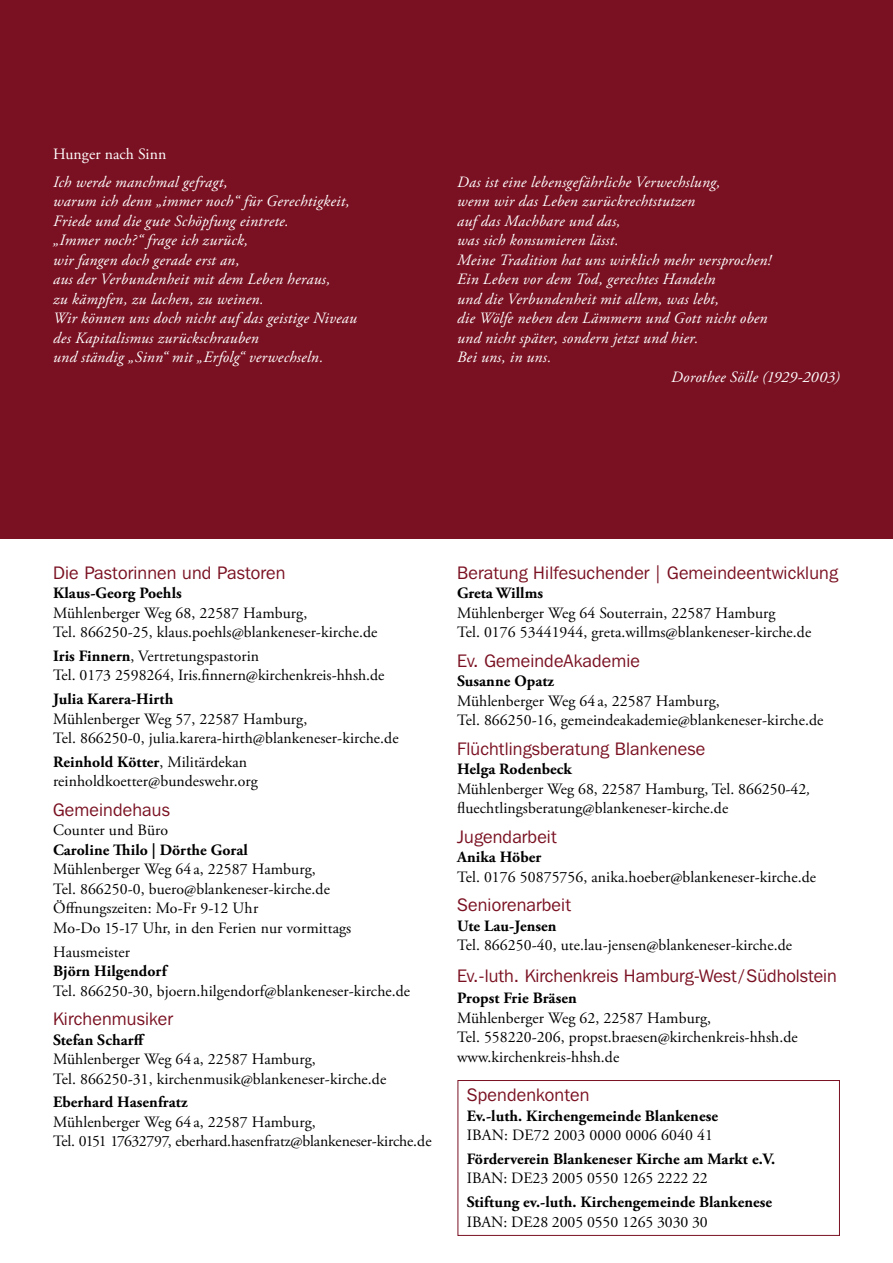
<style>
.page{position:relative;width:893px;height:1263px;background:#fff}
.page>*{position:absolute;margin:0;border:0;box-sizing:border-box;transform-origin:0 0}
.t1{font:18px "Franklin Gothic IT Cby BT";letter-spacing:.01em;color:#7a1122}
.t2{font:15.75px/19.5px "Adobe Garamond Pro";letter-spacing:.005em;color:#000}
.t3{font:italic 15.75px/19.5px "Adobe Garamond Pro";letter-spacing:.015em;color:#fff}
.t4{font:700 15.75px "Adobe Garamond Pro";letter-spacing:.005em;color:#000}
.t5{font:15.75px "Adobe Garamond Pro";letter-spacing:.005em;color:#fff}
.s1{font-weight:700}
.s2{font-style:italic}
</style>
<div class="page">
<div style="left:0;top:0;width:893px;height:538px;background:#7a1122"></div>
<div style="left:458px;top:1080px;width:382px;height:156px;border:1px solid #7a1122"></div>
<p class="t5" style="left:53px;top:144px;width:115px">Hunger nach Sinn</p>
<p class="t3" style="left:53px;top:173px;width:305px">Ich werde manchmal gefragt,<br>warum ich denn „immer noch“ für Gerechtigkeit, Friede und die gute Schöpfung eintrete.<br>„Immer noch?“ frage ich zurück,<br>wir fangen doch gerade erst an,<br>aus der Verbundenheit mit dem Leben heraus,<br>zu kämpfen, zu lachen, zu weinen.<br>Wir können uns doch nicht auf das geistige Niveau des Kapitalismus zurückschrauben<br>und ständig „Sinn“ mit „Erfolg“ verwechseln.</p>
<p class="t3" style="left:457px;top:173px;width:265px">Das ist eine lebensgefährliche Verwechslung,</p>
<p class="t3" style="left:457px;top:192px;width:240px">wenn wir das Leben zurückrechtstutzen</p>
<p class="t3" style="left:457px;top:212px;width:165px">auf das Machbare und das,</p>
<p class="t3" style="left:457px;top:231px;width:163px">was sich konsumieren lässt.</p>
<p class="t3" style="left:457px;top:251px;width:315px">Meine Tradition hat uns wirklich mehr versprochen!</p>
<p class="t3" style="left:457px;top:270px;width:260px">Ein Leben vor dem Tod, gerechtes Handeln</p>
<p class="t3" style="left:457px;top:290px;width:264px">und die Verbundenheit mit allem, was lebt,</p>
<p class="t3" style="left:457px;top:309px;width:312px">die Wölfe neben den Lämmern und Gott nicht oben</p>
<p class="t3" style="left:457px;top:329px;width:243px">und nicht später, sondern jetzt und hier.</p>
<p class="t3" style="left:457px;top:348px;width:96px">Bei uns, in uns.</p>
<p class="t3" style="left:671px;top:368px;width:170px">Dorothee Sölle (1929-2003)</p>
<p class="t1" style="left:53px;top:561px;width:234px">Die Pastorinnen und Pastoren</p>
<p class="t4" style="left:53px;top:584px;width:130px">Klaus-Georg Poehls</p>
<p class="t2" style="left:53px;top:603px;width:326px">Mühlenberger Weg 68, 22587 Hamburg,<br>Tel. 866250-25, klaus.poehls@blankeneser-kirche.de</p>
<p class="t2" style="left:53px;top:647px;width:333px"><span class="s1">Iris Finnern</span>, Vertretungspastorin<br>Tel. 0173 2598264, Iris.finnern@kirchenkreis-hhsh.de</p>
<p class="t4" style="left:53px;top:690px;width:122px">Julia Karera-Hirth</p>
<p class="t2" style="left:53px;top:709px;width:347px">Mühlenberger Weg 57, 22587 Hamburg,<br>Tel. 866250-0, julia.karera-hirth@blankeneser-kirche.de</p>
<p class="t2" style="left:53px;top:753px;width:206px"><span class="s1">Reinhold Kötter</span>, Militärdekan reinholdkoetter@bundeswehr.org</p>
<p class="t1" style="left:53px;top:799px;width:118px">Gemeindehaus</p>
<p class="t2" style="left:53px;top:821px;width:116px">Counter und Büro</p>
<p class="t4" style="left:53px;top:841px;width:196px">Caroline Thilo | Dörthe Goral</p>
<p class="t2" style="left:53px;top:860px;width:300px">Mühlenberger Weg 64 a, 22587 Hamburg,<br>Tel. 866250-0, buero@blankeneser-kirche.de Öffnungszeiten: Mo-Fr 9-12 Uhr<br>Mo-Do 15-17 Uhr, in den Ferien nur vormittags</p>
<p class="t2" style="left:53px;top:942px;width:78px">Hausmeister</p>
<p class="t4" style="left:53px;top:962px;width:115px">Björn Hilgendorf</p>
<p class="t2" style="left:53px;top:981px;width:359px">Tel. 866250-30, bjoern.hilgendorf@blankeneser-kirche.de</p>
<p class="t1" style="left:53px;top:1008px;width:121px">Kirchenmusiker</p>
<p class="t4" style="left:53px;top:1030px;width:93px">Stefan Scharff</p>
<p class="t2" style="left:53px;top:1050px;width:335px">Mühlenberger Weg 64 a, 22587 Hamburg,<br>Tel. 866250-31, kirchenmusik@blankeneser-kirche.de</p>
<p class="t4" style="left:53px;top:1093px;width:136px">Eberhard Hasenfratz</p>
<p class="t2" style="left:53px;top:1113px;width:380px">Mühlenberger Weg 64 a, 22587 Hamburg,<br>Tel. 0151 17632797, eberhard.hasenfratz@blankeneser-kirche.de</p>
<p class="t1" style="left:457px;top:561px;width:382px">Beratung Hilfesuchender | Gemeindeentwicklung</p>
<p class="t4" style="left:457px;top:584px;width:88px">Greta Willms</p>
<p class="t2" style="left:457px;top:603px;width:356px">Mühlenberger Weg 64 Souterrain, 22587 Hamburg<br>Tel. 0176 53441944, greta.willms@blankeneser-kirche.de</p>
<p class="t1" style="left:457px;top:649px;width:184px">Ev. GemeindeAkademie</p>
<p class="t4" style="left:457px;top:672px;width:99px">Susanne Opatz</p>
<p class="t2" style="left:457px;top:691px;width:368px">Mühlenberger Weg 64 a, 22587 Hamburg,<br>Tel. 866250-16, gemeindeakademie@blankeneser-kirche.de</p>
<p class="t1" style="left:457px;top:737px;width:249px">Flüchtlingsberatung Blankenese</p>
<p class="t2" style="left:457px;top:760px;width:355px"><span class="s1">Helga Rodenbeck<br></span>Mühlenberger Weg 68, 22587 Hamburg, Tel. 866250-42<span class="s2">, </span>fluechtlingsberatung@blankeneser-kirche.de</p>
<p class="t1" style="left:457px;top:825px;width:101px">Jugendarbeit</p>
<p class="t4" style="left:457px;top:848px;width:86px">Anika Höber</p>
<p class="t2" style="left:457px;top:867px;width:360px">Tel. 0176 50875756, anika.hoeber@blankeneser-kirche.de</p>
<p class="t1" style="left:457px;top:894px;width:115px">Seniorenarbeit</p>
<p class="t4" style="left:457px;top:916px;width:101px">Ute Lau-Jensen</p>
<p class="t2" style="left:457px;top:936px;width:336px">Tel. 866250-40, ute.lau-jensen@blankeneser-kirche.de</p>
<p class="t1" style="left:457px;top:964px;width:381px">Ev.-luth. Kirchenkreis Hamburg-West/Südholstein</p>
<p class="t4" style="left:457px;top:989px;width:121px">Propst Frie Bräsen</p>
<p class="t2" style="left:457px;top:1009px;width:342px">Mühlenberger Weg 62, 22587 Hamburg,<br>Tel. 558220-206, propst.braesen@kirchenkreis-hhsh.de www.kirchenkreis-hhsh.de</p>
<p class="t1" style="left:467px;top:1084px;width:124px">Spendenkonten</p>
<p class="t4" style="left:467px;top:1106px;width:253px">Ev.-luth. Kirchengemeinde Blankenese</p>
<p class="t2" style="left:467px;top:1126px;width:248px">IBAN: DE72 2003 0000 0006 6040 41</p>
<p class="t4" style="left:467px;top:1149px;width:310px">Förderverein Blankeneser Kirche am Markt e.V.</p>
<p class="t2" style="left:467px;top:1169px;width:243px">IBAN: DE23 2005 0550 1265 2222 22</p>
<p class="t4" style="left:467px;top:1193px;width:307px">Stiftung ev.-luth. Kirchengemeinde Blankenese</p>
<p class="t2" style="left:467px;top:1212px;width:243px">IBAN: DE28 2005 0550 1265 3030 30</p>
</div>
